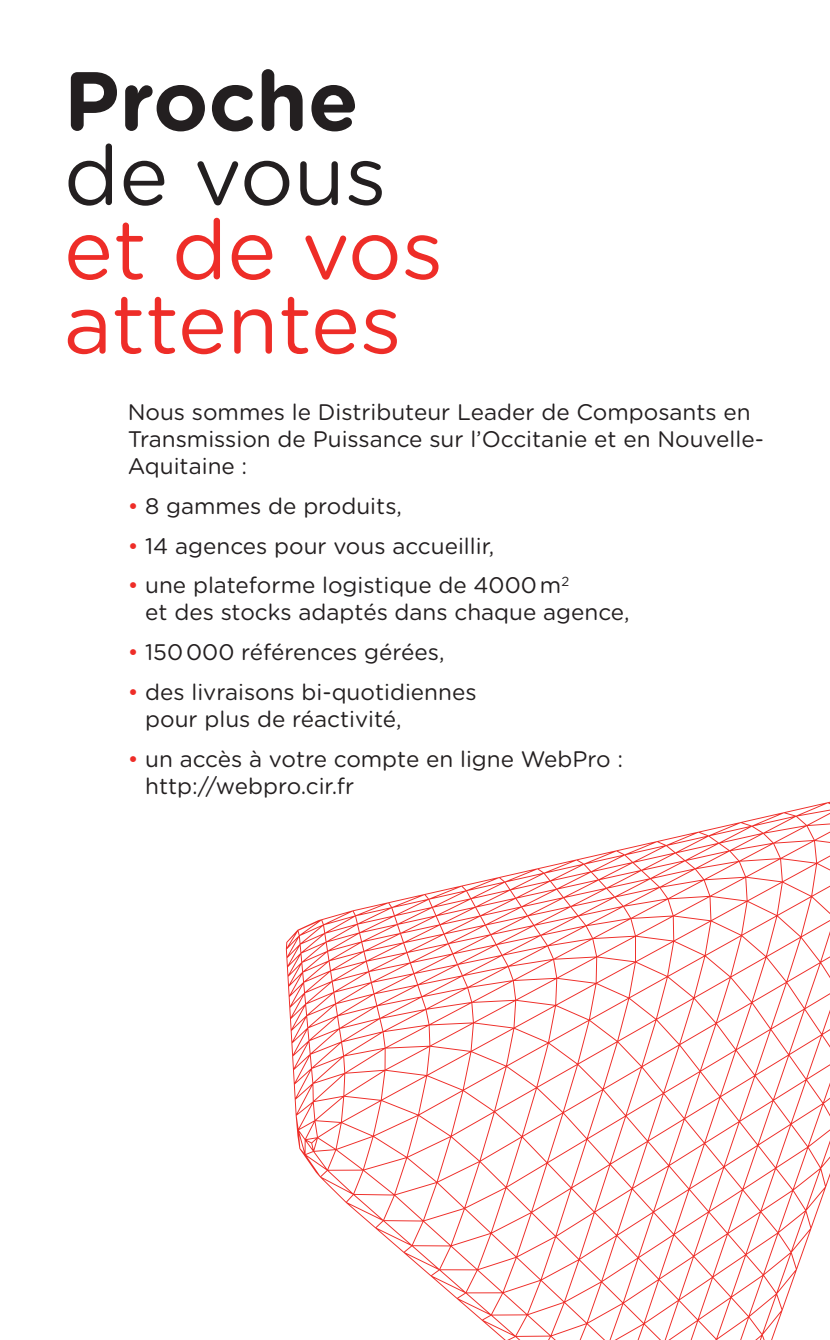
<style>
.page{position:relative;width:830px;height:1340px;background:#fff}
.page>*{position:absolute;margin:0;border:0;box-sizing:border-box;transform-origin:0 0}
.t1{font:83.25px/74.2px "Gotham Rounded";color:#ee2d28}
.t2{font:700 83.25px "Gotham Rounded";color:#231f20}
.t3{font:22.5px/27px "Gotham Rounded";color:#231f20}
.s1{color:#231f20}
.s2{color:#ee2d28}
</style>
<div class="page">
<svg style="left:286px;top:802px;width:543px;height:537px"></svg>
<p class="t2" style="left:64px;top:40px;width:296px">Proche</p>
<p class="t1" style="left:64px;top:134px;width:381px"><span class="s1">de vous </span>et de vos</p>
<p class="t1" style="left:64px;top:283px;width:339px">attentes</p>
<p class="t3" style="left:128px;top:397px;width:637px">Nous sommes le Distributeur Leader de Composants en<br>Transmission de Puissance sur l’Occitanie et en Nouvelle-<br>Aquitaine :</p>
<p class="t3" style="left:128px;top:491px;width:276px"><span class="s2">•</span> 8 gammes de produits,</p>
<p class="t3" style="left:128px;top:531px;width:368px"><span class="s2">•</span> 14 agences pour vous accueillir,</p>
<p class="t3" style="left:145px;top:571px;width:485px;text-indent:-18px"><span class="s2">•</span> une plateforme logistique de 4000 m<sup>2<br></sup>et des stocks adaptés dans chaque agence,</p>
<p class="t3" style="left:128px;top:637px;width:318px"><span class="s2">•</span> 150 000 références gérées,</p>
<p class="t3" style="left:145px;top:677px;width:333px;text-indent:-18px"><span class="s2">•</span> des livraisons bi-quotidiennes pour plus de réactivité,</p>
<p class="t3" style="left:145px;top:744px;width:479px;text-indent:-18px"><span class="s2">•</span> un accès à votre compte en ligne WebPro : http://webpro.cir.fr</p>
</div>
